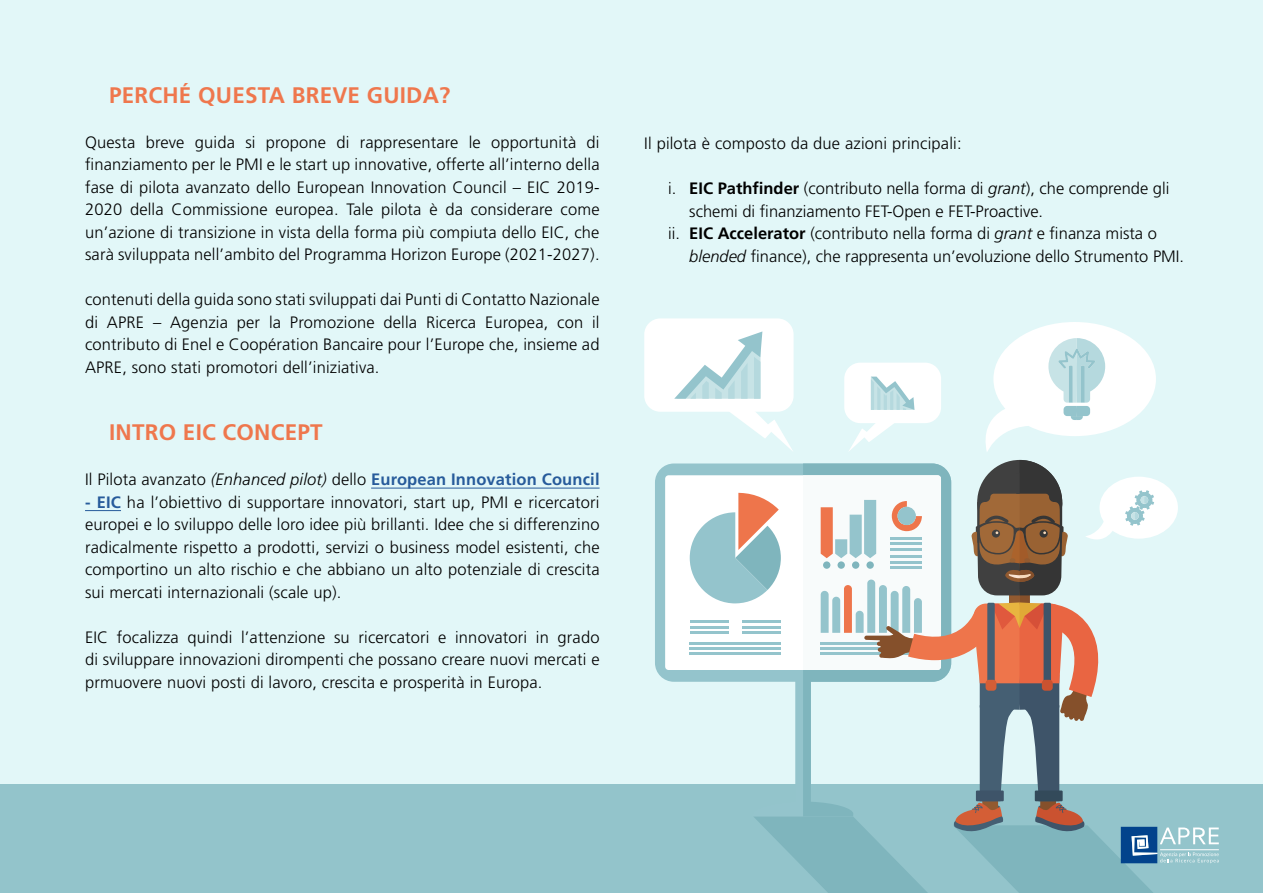
<style>
.page{position:relative;width:1263px;height:893px;background:#e2f7f8}
.page>*{position:absolute;margin:0;border:0;box-sizing:border-box;transform-origin:0 0}
.t1{font:700 22.5px "Frutiger";letter-spacing:.01em;color:#ef774d}
.t2{font:300 16.5px/22.5px "Frutiger";letter-spacing:.01em;color:#000;text-align:justify}
.t3{font:700 16.5px "Frutiger";letter-spacing:.01em;color:#275b9b}
.s1{font-weight:300;color:#000}
.s2{font-weight:300;font-style:italic;color:#000}
.s3{font-weight:700;color:#275b9b}
.s4{font-weight:700}
.s5{font-style:italic}
</style>
<div class="page">
<div style="left:0;top:784px;width:1263px;height:109px;background:#93c4cb"></div>
<hr style="left:371px;top:488px;width:229px;height:1px;background:#275b9b">
<hr style="left:85px;top:510px;width:36px;height:1px;background:#275b9b">
<svg style="left:655px;top:463px;width:35px;height:219px;background:#99c7ce"></svg>
<div style="left:665px;top:475px;width:276px;height:195px;background:#fff;border-radius:3px"></div>
<div style="left:993px;top:322px;width:163px;height:114px;background:#fff;border-radius:50%"></div>
<div style="left:644px;top:318px;width:149px;height:94px;background:#fff;border-radius:16px"></div>
<svg style="left:849px;top:422px;width:45px;height:29px"></svg>
<div style="left:844px;top:363px;width:97px;height:60px;background:#fff;border-radius:16px"></div>
<svg style="left:674px;top:331px;width:119px;height:120px"></svg>
<svg style="left:871px;top:377px;width:43px;height:33px"></svg>
<svg style="left:985px;top:338px;width:120px;height:114px"></svg>
<svg style="left:690px;top:460px;width:529px;height:433px"></svg>
<hr style="left:1160px;top:849px;width:59px;height:1px;background:#fff">
<h1 class="t1" style="left:109px;top:82px;width:343px">PERCHÉ QUESTA BREVE GUIDA?</h1>
<p class="t2" style="left:85px;top:131px;width:516px">Questa breve guida si propone di rappresentare le opportunità di finanziamento per le PMI e le start up innovative, offerte all’interno della fase di pilota avanzato dello European Innovation Council – EIC 2019- 2020 della Commissione europea. Tale pilota è da considerare come un’azione di transizione in vista della forma più compiuta dello EIC, che sarà sviluppata nell’ambito del Programma Horizon Europe (2021-2027).</p>
<p class="t2" style="left:85px;top:288px;width:516px">contenuti della guida sono stati sviluppati dai Punti di Contatto Nazionale di APRE – Agenzia per la Promozione della Ricerca Europea, con il contributo di Enel e Coopération Bancaire pour l’Europe che, insieme ad APRE, sono stati promotori dell’iniziativa.</p>
<h1 class="t1" style="left:109px;top:419px;width:215px">INTRO EIC CONCEPT</h1>
<p class="t3" style="left:85px;top:470px;width:516px"><span class="s1">Il Pilota avanzato</span> <span class="s2">(Enhanced pilot)</span> <span class="s1">dello</span> European Innovation Council</p>
<p class="t2" style="left:85px;top:491px;width:516px"><span class="s3">- EIC</span> ha l’obiettivo di supportare innovatori, start up, PMI e ricercatori europei e lo sviluppo delle loro idee più brillanti. Idee che si differenzino radicalmente rispetto a prodotti, servizi o business model esistenti, che comportino un alto rischio e che abbiano un alto potenziale di crescita sui mercati internazionali (scale up).</p>
<p class="t2" style="left:85px;top:626px;width:516px">EIC focalizza quindi l’attenzione su ricercatori e innovatori in grado di sviluppare innovazioni dirompenti che possano creare nuovi mercati e prmuovere nuovi posti di lavoro, crescita e prosperità in Europa.</p>
<p class="t2" style="left:644px;top:132px;width:319px">Il pilota è composto da due azioni principali:</p>
<p class="t2" style="left:668px;top:177px;width:503px">i. <span class="s4">EIC Pathfinder</span> (contributo nella forma di <span class="s5">grant</span>), che comprende gli</p>
<p class="t2" style="left:689px;top:200px;width:355px">schemi di finanziamento FET-Open e FET-Proactive.</p>
<p class="t2" style="left:668px;top:222px;width:490px">ii. <span class="s4">EIC Accelerator</span> (contributo nella forma di <span class="s5">grant</span> e finanza mista o</p>
<p class="t2" style="left:689px;top:245px;width:496px"><span class="s5">blended</span> finance), che rappresenta un’evoluzione dello Strumento PMI.</p>
</div>
